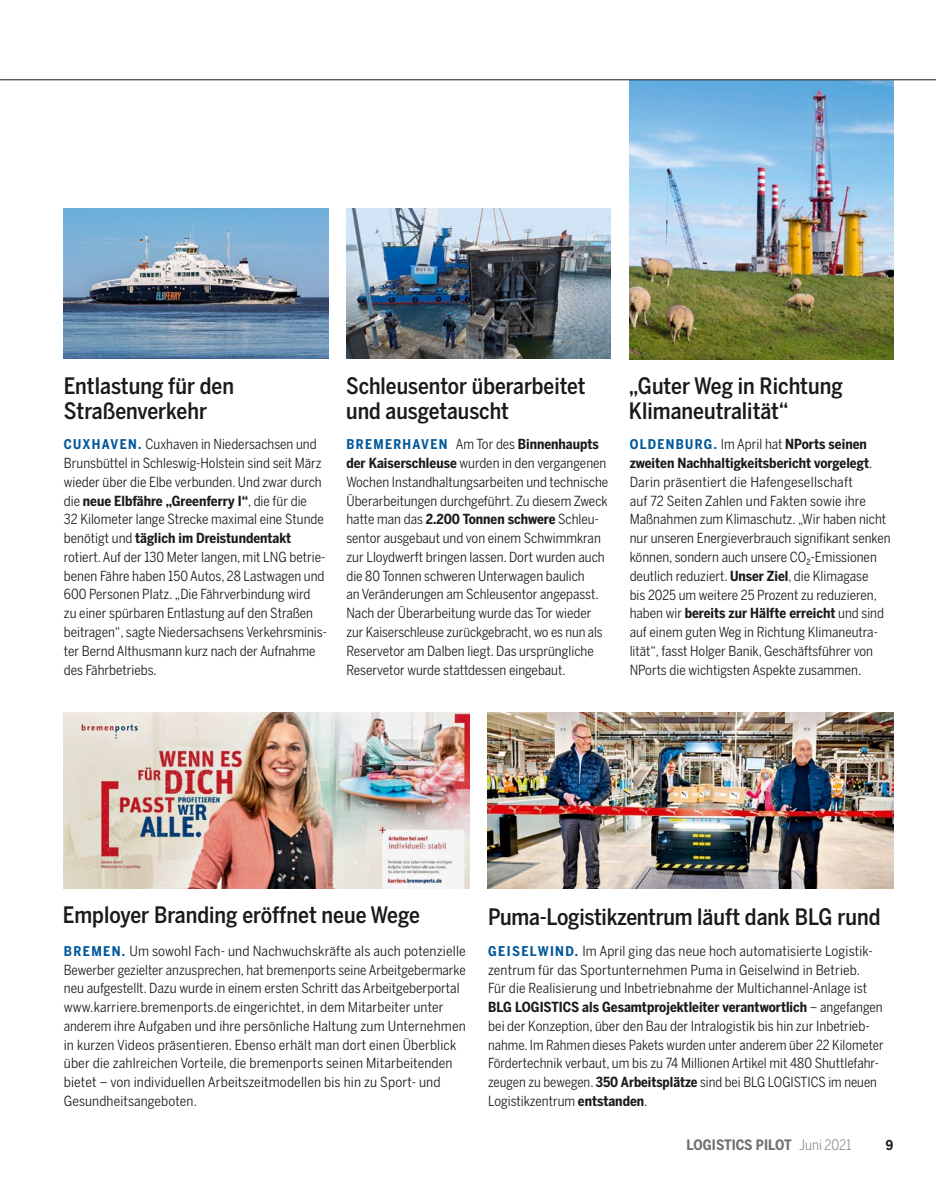
<style>
.page{position:relative;width:936px;height:1191px;background:#fff}
.page>*{position:absolute;margin:0;border:0;box-sizing:border-box;transform-origin:0 0}
.t1{font:500 22.5px/25.5px "Benton Sans Condensed";color:#1a1a18}
.t2{font:700 14.25px "Benton Sans Condensed";color:#6f6f6e}
.t3{font:13.8px/18.8px "Benton Sans Condensed";color:#1a1a18}
.t4{font:700 13.5px "Benton Sans Condensed";color:#1a1a18}
.s1{font-weight:700;font-size:13.35px;color:#00579a}
.s2{font-weight:700}
.s3{font-weight:700;font-size:13.35px;color:#fff}
.s4{font-weight:300}
</style>
<div class="page">
<img style="left:64px;top:209px;width:264px;height:149px">
<img style="left:346px;top:209px;width:265px;height:149px">
<img style="left:629px;top:81px;width:264px;height:278px">
<img style="left:488px;top:712px;width:405px;height:177px">
<img style="left:64px;top:712px;width:405px;height:177px">
<hr style="left:0;top:80px;width:935px;height:1px;background:#1a1a18">
<h1 class="t1" style="left:64px;top:373px;width:172px">Entlastung für den<br>Straßenverkehr</h1>
<h1 class="t1" style="left:346px;top:373px;width:241px">Schleusentor überarbeitet und ausgetauscht</h1>
<h1 class="t1" style="left:629px;top:373px;width:215px">„Guter Weg in Richtung<br>Klimaneutralität“</h1>
<p class="t3" style="left:64px;top:435px;width:264px"><span class="s1">CUXHAVEN.</span> Cuxhaven in Niedersachsen und Brunsbüttel in Schleswig-Holstein sind seit März wieder über die Elbe verbunden. Und zwar durch die <span class="s2">neue Elbfähre „Greenferry I“</span>, die für die<br>32 Kilometer lange Strecke maximal eine Stunde benötigt und <span class="s2">täglich im Dreistundentakt </span>rotiert. Auf der 130 Meter langen, mit LNG betrie&shy;benen Fähre haben 150 Autos, 28 Lastwagen und 600 Personen Platz. „Die Fährverbindung wird<br>zu einer spürbaren Entlastung auf den Straßen beitragen“, sagte Niedersachsens Verkehrsminis&shy;ter Bernd Althusmann kurz nach der Aufnahme des Fährbetriebs.</p>
<p class="t3" style="left:346px;top:435px;width:263px"><span class="s1">BREMERHAVEN</span><span class="s3">.</span> Am Tor des <span class="s2">Binnenhaupts der Kaiserschleuse</span> wurden in den vergangenen Wochen Instandhaltungsarbeiten und technische Überarbeitungen durchgeführt. Zu diesem Zweck hatte man das <span class="s2">2.200 Tonnen schwere</span> Schleu&shy;sentor ausgebaut und von einem Schwimmkran zur Lloydwerft bringen lassen. Dort wurden auch die 80 Tonnen schweren Unterwagen baulich<br>an Veränderungen am Schleusentor angepasst.<br>Nach der Überarbeitung wurde das Tor wieder zur Kaiserschleuse zurückgebracht, wo es nun als Reservetor am Dalben liegt. Das ursprüngliche Reservetor wurde stattdessen eingebaut.</p>
<p class="t3" style="left:629px;top:435px;width:262px"><span class="s1">OLDENBURG.</span> Im April hat <span class="s2">NPorts seinen zweiten Nachhaltigkeitsbericht vorgelegt</span>.<br>Darin präsentiert die Hafengesellschaft<br>auf 72 Seiten Zahlen und Fakten sowie ihre Maßnahmen zum Klimaschutz. „Wir haben nicht nur unseren Energieverbrauch signifikant senken können, sondern auch unsere CO₂-Emissionen deutlich reduziert. <span class="s2">Unser Ziel</span>, die Klimagase<br>bis 2025 um weitere 25 Prozent zu reduzieren, haben wir <span class="s2">bereits zur Hälfte erreicht</span> und sind auf einem guten Weg in Richtung Klimaneutra&shy;lität“, fasst Holger Banik, Geschäftsführer von NPorts die wichtigsten Aspekte zusammen.</p>
<h1 class="t1" style="left:63px;top:902px;width:358px">Employer Branding eröffnet neue Wege</h1>
<p class="t3" style="left:64px;top:941px;width:403px"><span class="s1">BREMEN.</span> Um sowohl Fach- und Nachwuchskräfte als auch potenzielle Bewerber gezielter anzusprechen, hat bremenports seine Arbeitgebermarke neu aufgestellt. Dazu wurde in einem ersten Schritt das Arbeitgeberportal www.karriere.bremenports.de eingerichtet, in dem Mitarbeiter unter anderem ihre Aufgaben und ihre persönliche Haltung zum Unternehmen in kurzen Videos präsentieren. Ebenso erhält man dort einen Überblick über die zahlreichen Vorteile, die bremenports seinen Mitarbeitenden bietet – von individuellen Arbeitszeitmodellen bis hin zu Sport- und Gesundheitsangeboten.</p>
<h1 class="t1" style="left:488px;top:904px;width:393px">Puma-Logistikzentrum läuft dank BLG rund</h1>
<p class="t3" style="left:488px;top:941px;width:397px"><span class="s1">GEISELWIND.</span> Im April ging das neue hoch automatisierte Logistik&shy;zentrum für das Sportunternehmen Puma in Geiselwind in Betrieb.<br>Für die Realisierung und Inbetriebnahme der Multichannel-Anlage ist <span class="s2">BLG LOGISTICS als Gesamtprojektleiter verantwortlich</span> – angefangen bei der Konzeption, über den Bau der Intralogistik bis hin zur Inbetrieb&shy;nahme. Im Rahmen dieses Pakets wurden unter anderem über 22 Kilometer Fördertechnik verbaut, um bis zu 74 Millionen Artikel mit 480 Shuttlefahr&shy;zeugen zu bewegen. <span class="s2">350 Arbeitsplätze</span> sind bei BLG LOGISTICS im neuen Logistikzentrum <span class="s2">entstanden</span>.</p>
<p class="t2" style="left:686px;top:1136px;width:166px">LOGISTICS PILOT <span class="s4">Juni 2021</span></p>
<p class="t4" style="left:885px;top:1137px;width:9px">9</p>
</div>
